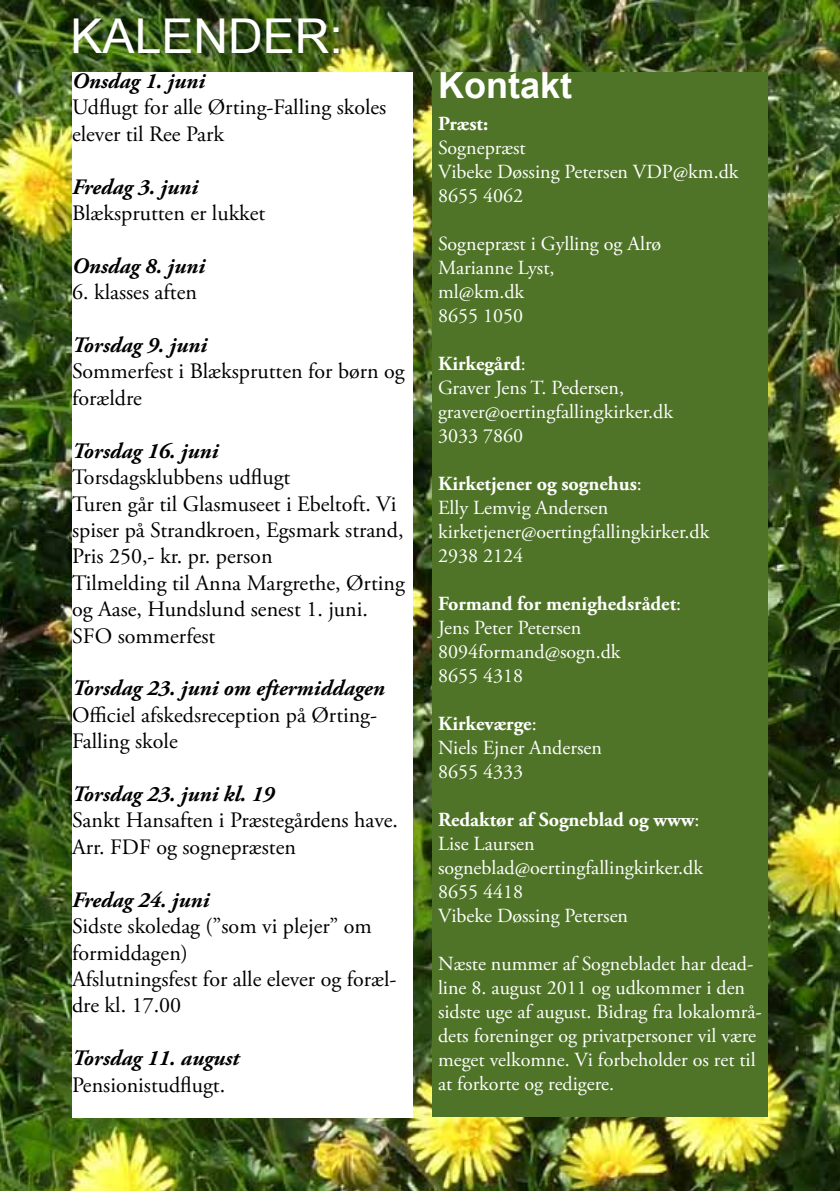
<style>
.page{position:relative;width:840px;height:1191px;background:#fff}
.page>*{position:absolute;margin:0;border:0;box-sizing:border-box;transform-origin:0 0}
.t1{font:48px "Arial";color:#fff}
.t2{font:700 36px "Arial";color:#fff}
.t3{font:22px/26.4px "Adobe Garamond Pro";color:#000}
.t4{font:italic 700 22px "Adobe Garamond Pro";color:#000}
.t5{font:20px/24px "Adobe Garamond Pro";color:#fff}
.t6{font:700 20px "Adobe Garamond Pro";color:#fff}
.s1{font-weight:700}
</style>
<div class="page">
<img style="left:0;top:0;width:839px;height:1191px">
<div style="left:432px;top:72px;width:335px;height:1045px;background:#4f7427"></div>
<div style="left:72px;top:72px;width:340px;height:1045px;background:#fff"></div>
<h1 class="t1" style="left:70px;top:5px;width:274px">KALENDER:</h1>
<p class="t4" style="left:72px;top:68px;width:134px">Onsdag 1. juni</p>
<p class="t3" style="left:72px;top:95px;width:315px">Udflugt for alle Ørting-Falling skoles elever til Ree Park</p>
<p class="t4" style="left:72px;top:174px;width:127px">Fredag 3. juni</p>
<p class="t3" style="left:72px;top:201px;width:195px">Blæksprutten er lukket</p>
<p class="t4" style="left:72px;top:253px;width:134px">Onsdag 8. juni</p>
<p class="t3" style="left:72px;top:280px;width:126px">6. klasses aften</p>
<p class="t4" style="left:72px;top:332px;width:136px">Torsdag 9. juni</p>
<p class="t3" style="left:72px;top:359px;width:334px">Sommerfest i Blæksprutten for børn og forældre</p>
<p class="t4" style="left:72px;top:438px;width:148px">Torsdag 16. juni</p>
<p class="t3" style="left:72px;top:465px;width:334px">Torsdagsklubbens udflugt<br>Turen går til Glasmuseet i Ebeltoft. Vi spiser på Strandkroen, Egsmark strand,<br>Pris 250,- kr. pr. person<br>Tilmelding til Anna Margrethe, Ørting og Aase, Hundslund senest 1. juni.<br>SFO sommerfest</p>
<p class="t4" style="left:72px;top:675px;width:314px">Torsdag 23. juni om eftermiddagen</p>
<p class="t3" style="left:72px;top:702px;width:306px">Officiel afskedsreception på Ørting-<br>Falling skole</p>
<p class="t4" style="left:72px;top:781px;width:204px">Torsdag 23. juni kl. 19</p>
<p class="t3" style="left:72px;top:808px;width:327px">Sankt Hansaften i Præstegårdens have.<br>Arr. FDF og sognepræsten</p>
<p class="t4" style="left:72px;top:887px;width:139px">Fredag 24. juni</p>
<p class="t3" style="left:72px;top:913px;width:326px">Sidste skoledag (”som vi plejer” om formiddagen)<br>Afslutningsfest for alle elever og foræl&shy;dre kl. 17.00</p>
<p class="t4" style="left:72px;top:1045px;width:169px">Torsdag 11. august</p>
<p class="t3" style="left:72px;top:1072px;width:154px">Pensionistudflugt.</p>
<h2 class="t2" style="left:438px;top:62px;width:135px">Kontakt</h2>
<p class="t6" style="left:438px;top:112px;width:52px">Præst:</p>
<p class="t5" style="left:438px;top:136px;width:302px">Sognepræst<br>Vibeke Døssing Petersen VDP@km.dk<br>8655 4062</p>
<p class="t5" style="left:438px;top:232px;width:225px">Sognepræst i Gylling og Alrø<br>Marianne Lyst,<br>ml@km.dk<br>8655 1050</p>
<p class="t5" style="left:438px;top:352px;width:236px"><span class="s1">Kirkegård</span>:<br>Graver Jens T. Pedersen, graver@oertingfallingkirker.dk<br>3033 7860</p>
<p class="t5" style="left:438px;top:472px;width:273px"><span class="s1">Kirketjener og sognehus</span>:<br>Elly Lemvig Andersen kirketjener@oertingfallingkirker.dk<br>2938 2124</p>
<p class="t5" style="left:438px;top:592px;width:244px"><span class="s1">Formand for menighedsrådet</span>:<br>Jens Peter Petersen<br>8094formand@sogn.dk<br>8655 4318</p>
<p class="t5" style="left:438px;top:712px;width:165px"><span class="s1">Kirkeværge</span>:<br>Niels Ejner Andersen<br>8655 4333</p>
<p class="t5" style="left:438px;top:808px;width:266px"><span class="s1">Redaktør af Sogneblad og www</span>:<br>Lise Laursen sogneblad@oertingfallingkirker.dk<br>8655 4418<br>Vibeke Døssing Petersen</p>
<p class="t5" style="left:438px;top:952px;width:325px">Næste nummer af Sognebladet har dead&shy;line 8. august 2011 og udkommer i den sidste uge af august. Bidrag fra lokalområ&shy;dets foreninger og privatpersoner vil være meget velkomne. Vi forbeholder os ret til at forkorte og redigere.</p>
</div>
